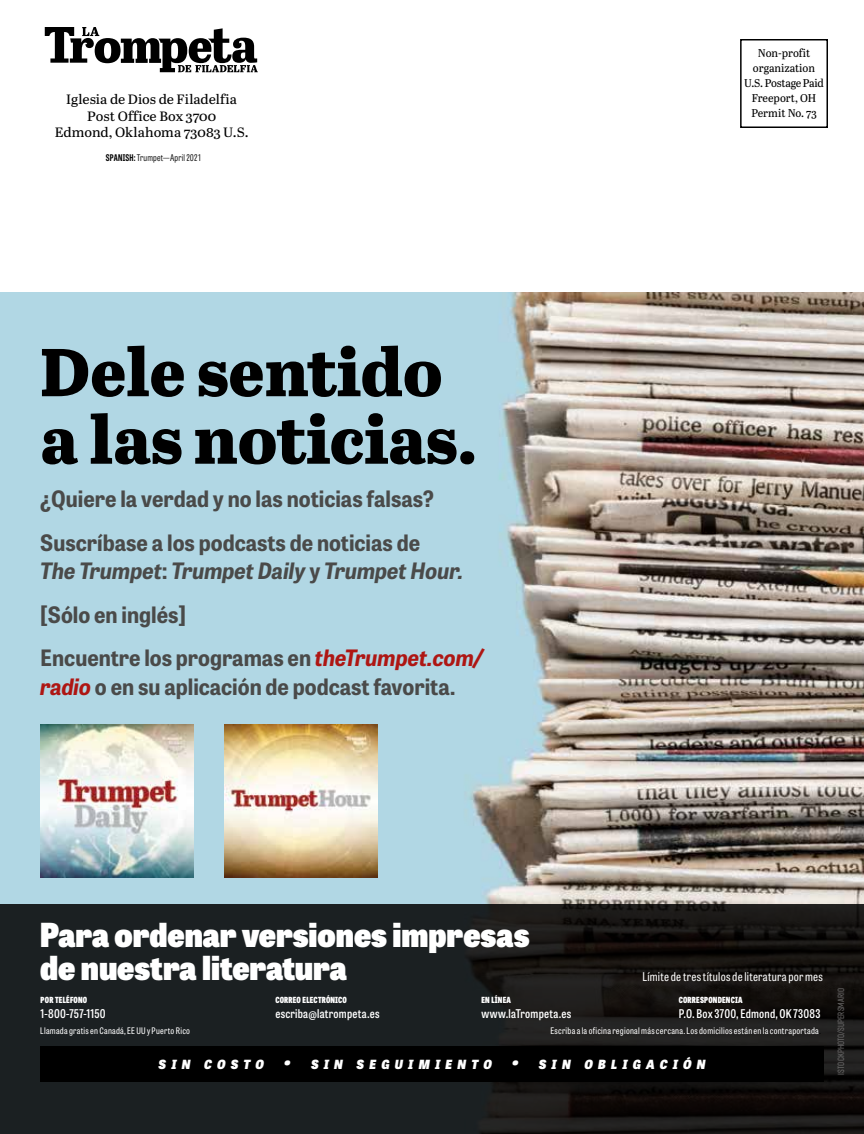
<style>
.page{position:relative;width:864px;height:1134px;background:#fff}
.page>*{position:absolute;margin:0;border:0;box-sizing:border-box;transform-origin:0 0}
.t1{font:800 67.5px/67.5px "Abril Text";color:#000}
.t2{font:800 33px/33px "Tablet Gothic Narrow";color:#fff}
.t3{font:700 22.5px/43.5px "Tablet Gothic Narrow";color:#4a4a49}
.t4{font:13.5px/16.5px "Abril Text";color:#000;text-align:center;scale:1.05 1}
.t5{font:italic 800 12.6px "Tablet Gothic Narrow";letter-spacing:.425em;color:#fff}
.t6{font:600 12px "Tablet Gothic Condensed";letter-spacing:.02em;color:#fff}
.t7{font:12px "Tablet Gothic Condensed";letter-spacing:.02em;color:#fff}
.t8{font:11.25px/15px "Abril Titling";letter-spacing:-.005em;color:#000;text-align:center}
.t9{font:300 9.15px "Tablet Gothic Compressed";letter-spacing:.02em;color:#000;scale:1.05 1}
.t10{font:9px "Tablet Gothic Condensed";letter-spacing:.03em;color:#fff}
.t11{font:500 9px "Rift Soft";letter-spacing:.01em;color:#706f6f}
.t12{font:800 8.4px "Tablet Gothic Condensed";letter-spacing:.025em;color:#fff}
.s1{font-weight:700}
.s2{font-style:italic}
.s3{font-style:italic;color:#ae1613}
.s4{color:#000}
.s5{font-size:18px}
</style>
<div class="page">
<img style="left:0;top:292px;width:864px;height:612px">
<img style="left:40px;top:724px;width:154px;height:154px">
<img style="left:224px;top:724px;width:154px;height:154px">
<svg style="left:45px;top:27px;width:213px;height:45px"></svg>
<div style="left:740px;top:39px;width:88px;height:89px;border:2px solid #000"></div>
<svg style="left:0;top:904px;width:864px;height:230px;background:#191b1b"></svg>
<div style="left:40px;top:1046px;width:784px;height:36px;background:#000"></div>
<p class="t4" style="left:55px;top:91px;width:186px">Iglesia de Dios de Filadelfia<br>Post Office Box 3700<br>Edmond, Oklahoma 73083 U.S.</p>
<p class="t9" style="left:106px;top:152px;width:92px"><span class="s1">SPANISH:</span> Trumpet—April 2021</p>
<h1 class="t1" style="left:40px;top:336px;width:438px">Dele sentido a las noticias.</h1>
<p class="t3" style="left:40px;top:476px;width:395px">¿Quiere la verdad y no las noticias falsas?<br>Suscríbase a los podcasts de noticias de</p>
<p class="t3" style="left:40px;top:548px;width:445px"><span class="s2">The Trumpet</span>: <span class="s2">Trumpet Daily</span> y <span class="s2">Trumpet Hour. </span>[Sólo en inglés]<br>Encuentre los programas en <span class="s3">theTrumpet.com/</span></p>
<p class="t3" style="left:40px;top:664px;width:417px"><span class="s3">radio</span> o en su aplicación de podcast favorita.</p>
<p class="t8" style="left:744px;top:45px;width:81px">Non-profit organization<br>U.S. Postage Paid<br>Freeport, OH<br>Permit No. 73</p>
<h2 class="t2" style="left:40px;top:916px;width:491px">Para ordenar versiones impresas de nuestra literatura</h2>
<p class="t7" style="left:642px;top:969px;width:182px">Límite de tres títulos de literatura por mes</p>
<p class="t12" style="left:41px;top:993px;width:48px">POR TELÉFONO</p>
<p class="t6" style="left:41px;top:1005px;width:66px">1-800-757-1150</p>
<p class="t12" style="left:275px;top:993px;width:73px">CORREO ELECTRÓNICO</p>
<p class="t6" style="left:275px;top:1005px;width:106px">escriba@latrompeta.es</p>
<p class="t12" style="left:481px;top:993px;width:31px">EN LÍNEA</p>
<p class="t6" style="left:481px;top:1005px;width:91px">www.laTrompeta.es</p>
<p class="t12" style="left:679px;top:993px;width:65px">CORRESPONDENCIA</p>
<p class="t6" style="left:679px;top:1005px;width:143px">P.O. Box 3700, Edmond, OK 73083</p>
<p class="t10" style="left:550px;top:1025px;width:272px">Escriba a la oficina regional más cercana. Los domicilios están en la contraportada<span class="s4">.</span></p>
<p class="t5" style="left:159px;top:1055px;width:548px">SIN COSTO <span class="s5">•</span> SIN SEGUIMIENTO <span class="s5">•</span> SIN OBLIGACIÓN</p>
<p class="t10" style="left:40px;top:1025px;width:151px">Llamada gratis en Canadá, EE UU y Puerto Rico</p>
<p class="t11" style="left:835px;top:1075px;width:88px;rotate:-90deg">ISTOCKPHOTO/SUPERSMARIO</p>
</div>
